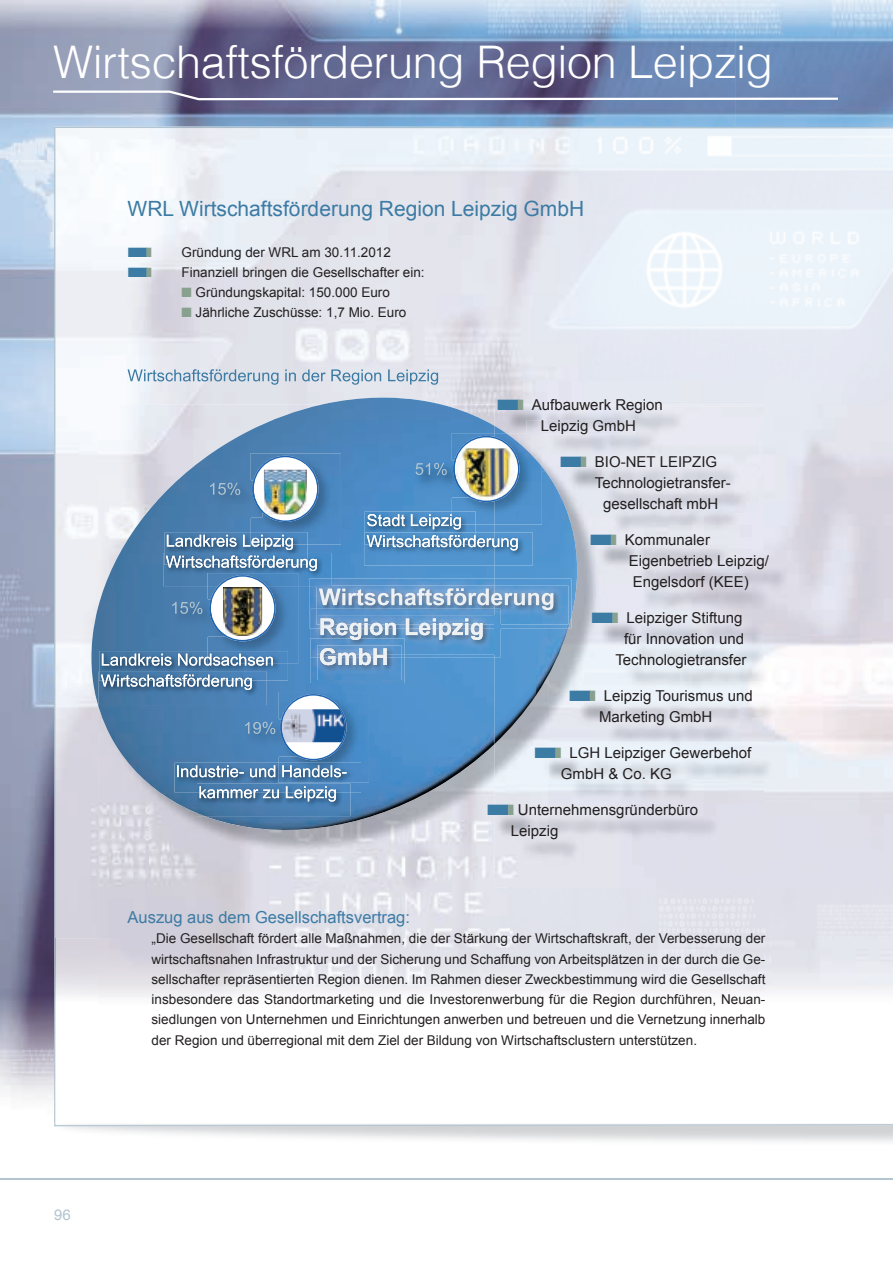
<style>
.page{position:relative;width:893px;height:1263px;background:#fff}
.page>*{position:absolute;margin:0;border:0;box-sizing:border-box;transform-origin:0 0}
.t1{font:300 45px "Helvetica";letter-spacing:-.01em;color:#fff}
.t2{font:21px "Arial";color:#3c7ba4}
.t3{font:16.5px "Arial";color:#3c7ba4}
.t4{font:15px/21px "Arial";color:#231f20}
.t5{font:15px "Helvetica";color:#b2c4cf}
.t6{font:13.5px/20.2px "Arial";color:#231f20;text-align:justify}
.s1{color:#88a08e}
.s2{color:#3c7ba4}
</style>
<div class="page">
<img style="left:0;top:0;width:367px;height:160px">
<img style="left:367px;top:0;width:526px;height:126px">
<img style="left:0;top:160px;width:54px;height:938px">
<img style="left:55px;top:432px;width:43px;height:506px">
<img style="left:54px;top:126px;width:839px;height:52px">
<img style="left:54px;top:177px;width:1px;height:923px">
<img style="left:55px;top:938px;width:43px;height:162px">
<img style="left:61px;top:1093px;width:37px;height:7px">
<svg style="left:54px;top:1100px;width:2px;height:24px"></svg>
<hr style="left:0;top:1178px;width:893px;height:1px;background:#b2c4cf">
<svg style="left:53px;top:91px;width:785px;height:9px"></svg>
<img style="left:98px;top:859px;width:51px;height:79px">
<img style="left:405px;top:859px;width:103px;height:79px">
<img style="left:149px;top:859px;width:256px;height:79px">
<svg style="left:58px;top:369px;width:553px;height:490px;background:#a3bbd4"></svg>
<img style="left:224px;top:398px;width:159px;height:47px">
<img style="left:164px;top:532px;width:86px;height:21px">
<img style="left:164px;top:553px;width:2px;height:12px">
<img style="left:99px;top:651px;width:189px;height:23px">
<img style="left:99px;top:672px;width:103px;height:9px">
<svg style="left:102px;top:654px;width:171px;height:12px"></svg>
<img style="left:495px;top:407px;width:268px;height:106px">
<img style="left:549px;top:513px;width:214px;height:375px">
<img style="left:495px;top:696px;width:54px;height:192px">
<img style="left:495px;top:426px;width:51px;height:45px">
<img style="left:536px;top:471px;width:41px;height:225px">
<img style="left:495px;top:524px;width:41px;height:220px">
<img style="left:527px;top:420px;width:108px;height:14px">
<img style="left:310px;top:641px;width:95px;height:42px">
<img style="left:317px;top:658px;width:85px;height:22px">
<svg style="left:320px;top:658px;width:67px;height:7px"></svg>
<img style="left:405px;top:641px;width:95px;height:17px">
<img style="left:311px;top:641px;width:94px;height:17px">
<img style="left:320px;top:655px;width:67px;height:3px">
<img style="left:405px;top:641px;width:92px;height:14px">
<img style="left:318px;top:641px;width:87px;height:14px">
<img style="left:318px;top:645px;width:84px;height:10px">
<img style="left:553px;top:579px;width:18px;height:49px">
<svg style="left:568px;top:617px;width:3px;height:11px"></svg>
<img style="left:553px;top:586px;width:15px;height:38px">
<img style="left:364px;top:532px;width:169px;height:3px">
<img style="left:365px;top:511px;width:111px;height:21px">
<img style="left:365px;top:532px;width:75px;height:3px">
<img style="left:451px;top:434px;width:91px;height:90px">
<img style="left:507px;top:434px;width:35px;height:33px">
<svg style="left:527px;top:434px;width:15px;height:1px"></svg>
<img style="left:451px;top:511px;width:25px;height:13px">
<svg style="left:367px;top:514px;width:94px;height:15px"></svg>
<img style="left:453px;top:436px;width:66px;height:66px">
<img style="left:413px;top:461px;width:40px;height:36px">
<img style="left:453px;top:461px;width:16px;height:36px">
<svg style="left:415px;top:463px;width:32px;height:12px"></svg>
<img style="left:250px;top:454px;width:91px;height:81px">
<img style="left:250px;top:532px;width:58px;height:3px">
<img style="left:252px;top:456px;width:67px;height:66px">
<img style="left:208px;top:481px;width:55px;height:36px">
<img style="left:252px;top:481px;width:11px;height:32px">
<svg style="left:210px;top:483px;width:30px;height:12px"></svg>
<img style="left:207px;top:641px;width:91px;height:23px">
<img style="left:207px;top:651px;width:51px;height:3px">
<img style="left:207px;top:654px;width:66px;height:10px">
<svg style="left:166px;top:535px;width:387px;height:106px;background:#6c9ac3"></svg>
<img style="left:197px;top:792px;width:153px;height:24px">
<svg style="left:200px;top:792px;width:136px;height:9px"></svg>
<img style="left:175px;top:777px;width:186px;height:15px">
<img style="left:200px;top:786px;width:136px;height:6px">
<img style="left:347px;top:692px;width:22px;height:91px">
<img style="left:278px;top:763px;width:83px;height:20px">
<svg style="left:101px;top:674px;width:246px;height:103px;background:#648fb8"></svg>
<svg style="left:128px;top:369px;width:310px;height:16px;background:#bdcddc"></svg>
<svg style="left:128px;top:247px;width:24px;height:10px"></svg>
<svg style="left:128px;top:267px;width:24px;height:10px"></svg>
<h1 class="t1" style="left:53px;top:26px;width:721px">Wirtschaftsförderung Region Leipzig</h1>
<h2 class="t2" style="left:128px;top:195px;width:458px">WRL Wirtschaftsförderung Region Leipzig GmbH</h2>
<p class="t6" style="left:182px;top:242px;width:211px">Gründung der WRL am 30.11.2012</p>
<p class="t6" style="left:182px;top:262px;width:245px">Finanziell bringen die Gesellschafter ein:</p>
<p class="t6" style="left:182px;top:282px;width:210px"><span class="s1">■</span> Gründungskapital: 150.000 Euro</p>
<p class="t6" style="left:182px;top:303px;width:226px"><span class="s1">■</span> Jährliche Zuschüsse: 1,7 Mio. Euro</p>
<p class="t4" style="left:541px;top:394px;width:123px;text-indent:-44px"><span class="s2">■</span><span class="s1">■</span> Aufbauwerk Region<br>Leipzig GmbH</p>
<p class="t4" style="left:560px;top:451px;width:159px"><span class="s2">■</span><span class="s1">■</span> BIO-NET LEIPZIG</p>
<p class="t4" style="left:595px;top:472px;width:137px">Technologietransfer-</p>
<p class="t4" style="left:603px;top:493px;width:117px">gesellschaft mbH</p>
<p class="t4" style="left:629px;top:529px;width:142px;text-indent:-39px"><span class="s2">■</span><span class="s1">■</span> Kommunaler<br>Eigenbetrieb Leipzig/<br>Engelsdorf (KEE)</p>
<p class="t4" style="left:591px;top:607px;width:157px;text-align:right"><span class="s2">■</span><span class="s1">■</span> Leipziger Stiftung für Innovation und<br>Technologietransfer</p>
<p class="t4" style="left:599px;top:685px;width:155px;text-indent:-30px"><span class="s2">■</span><span class="s1">■</span> Leipzig Tourismus und<br>Marketing GmbH</p>
<p class="t4" style="left:561px;top:742px;width:192px;text-indent:-27px"><span class="s2">■</span><span class="s1">■</span> LGH Leipziger Gewerbehof<br>GmbH &amp; Co. KG</p>
<p class="t4" style="left:511px;top:799px;width:189px;text-indent:-24px"><span class="s2">■</span><span class="s1">■</span> Unternehmensgründerbüro<br>Leipzig</p>
<p class="t3" style="left:128px;top:906px;width:284px">Auszug aus dem Gesellschaftsvertrag:</p>
<p class="t6" style="left:152px;top:929px;width:615px">„Die Gesellschaft fördert alle Maßnahmen, die der Stärkung der Wirtschaftskraft, der Verbesserung der wirtschaftsnahen Infrastruktur und der Sicherung und Schaffung von Arbeitsplätzen in der durch die Ge&shy;sellschafter repräsentierten Region dienen. Im Rahmen dieser Zweckbestimmung wird die Gesellschaft insbesondere das Standortmarketing und die Investorenwerbung für die Region durchführen, Neuan&shy;siedlungen von Unternehmen und Einrichtungen anwerben und betreuen und die Vernetzung innerhalb der Region und überregional mit dem Ziel der Bildung von Wirtschaftsclustern unterstützen.</p>
<p class="t5" style="left:54px;top:1203px;width:18px">96</p>
</div>
